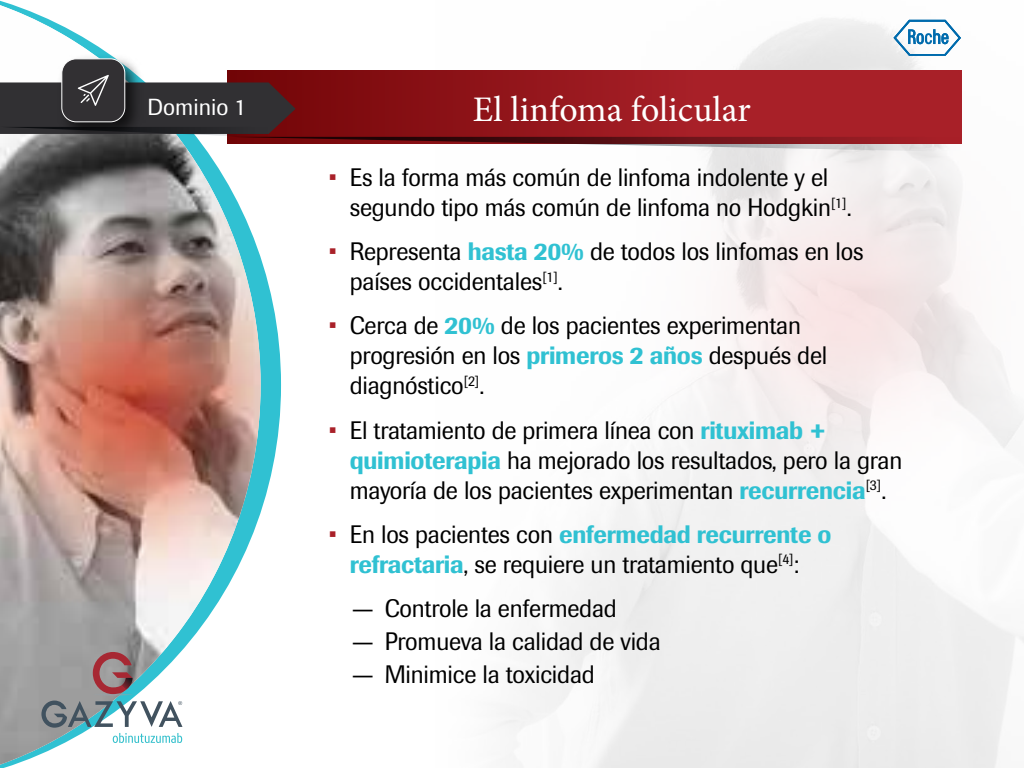
<style>
.page{position:relative;width:1024px;height:768px;background:#fff}
.page>*{position:absolute;margin:0;border:0;box-sizing:border-box;transform-origin:0 0}
.t1{font:36px "Minion Pro";color:#fff}
.t2{font:25px/30px "Imago";letter-spacing:-.01em;color:#000;scale:.96 1}
.t3{font:23px "Imago";color:#fff}
.s1{color:#a92129}
.s2{font-weight:500;color:#30c1d2}
</style>
<div class="page">
<div style="left:227px;top:70px;width:735px;height:74px;background:linear-gradient(to right,#7a090c,#b4262f)"></div>
<svg style="left:261px;top:70px;width:20px;height:441px"></svg>
<img style="left:0;top:5px;width:261px;height:760px">
<img style="left:53px;top:50px;width:94px;height:25px">
<div style="left:61px;top:58px;width:64px;height:64px;background:#323033;border:1px solid #fff;border-radius:14px"></div>
<svg style="left:0;top:75px;width:962px;height:77px;background:#87373c"></svg>
<svg style="left:92px;top:693px;width:41px;height:3px"></svg>
<svg style="left:93px;top:652px;width:39px;height:42px;background:#97666c"></svg>
<svg style="left:41px;top:701px;width:142px;height:42px"></svg>
<svg style="left:894px;top:20px;width:67px;height:36px"></svg>
<p class="t3" style="left:147px;top:92px;width:100px">Dominio 1</p>
<h1 class="t1" style="left:473px;top:86px;width:280px">El linfoma folicular</h1>
<p class="t2" style="left:350px;top:162px;width:524px;text-indent:-21px"><span class="s1">•</span> Es la forma más común de linfoma indolente y el segundo tipo más común de linfoma no Hodgkin<sup>[1]</sup>.</p>
<p class="t2" style="left:350px;top:236px;width:537px;text-indent:-21px"><span class="s1">•</span> Representa <span class="s2">hasta 20%</span> de todos los linfomas en los países occidentales<sup>[1]</sup>.</p>
<p class="t2" style="left:350px;top:310px;width:499px;text-indent:-21px"><span class="s1">•</span> Cerca de <span class="s2">20%</span> de los pacientes experimentan progresión en los <span class="s2">primeros 2 años</span> después del diagnóstico<sup>[2]</sup>.</p>
<p class="t2" style="left:350px;top:415px;width:577px;text-indent:-21px"><span class="s1">•</span> El tratamiento de primera línea con <span class="s2">rituximab + quimioterapia</span> ha mejorado los resultados, pero la gran mayoría de los pacientes experimentan <span class="s2">recurrencia</span><sup>[3]</sup>.</p>
<p class="t2" style="left:329px;top:519px;width:525px;text-align:center"><span class="s1">•</span> En los pacientes con <span class="s2">enfermedad recurrente o refractaria</span>, se requiere un tratamiento que<sup>[4]</sup>:</p>
<p class="t2" style="left:352px;top:593px;width:278px">— Controle la enfermedad</p>
<p class="t2" style="left:352px;top:626px;width:323px">— Promueva la calidad de vida</p>
<p class="t2" style="left:352px;top:659px;width:255px">— Minimice la toxicidad</p>
</div>
